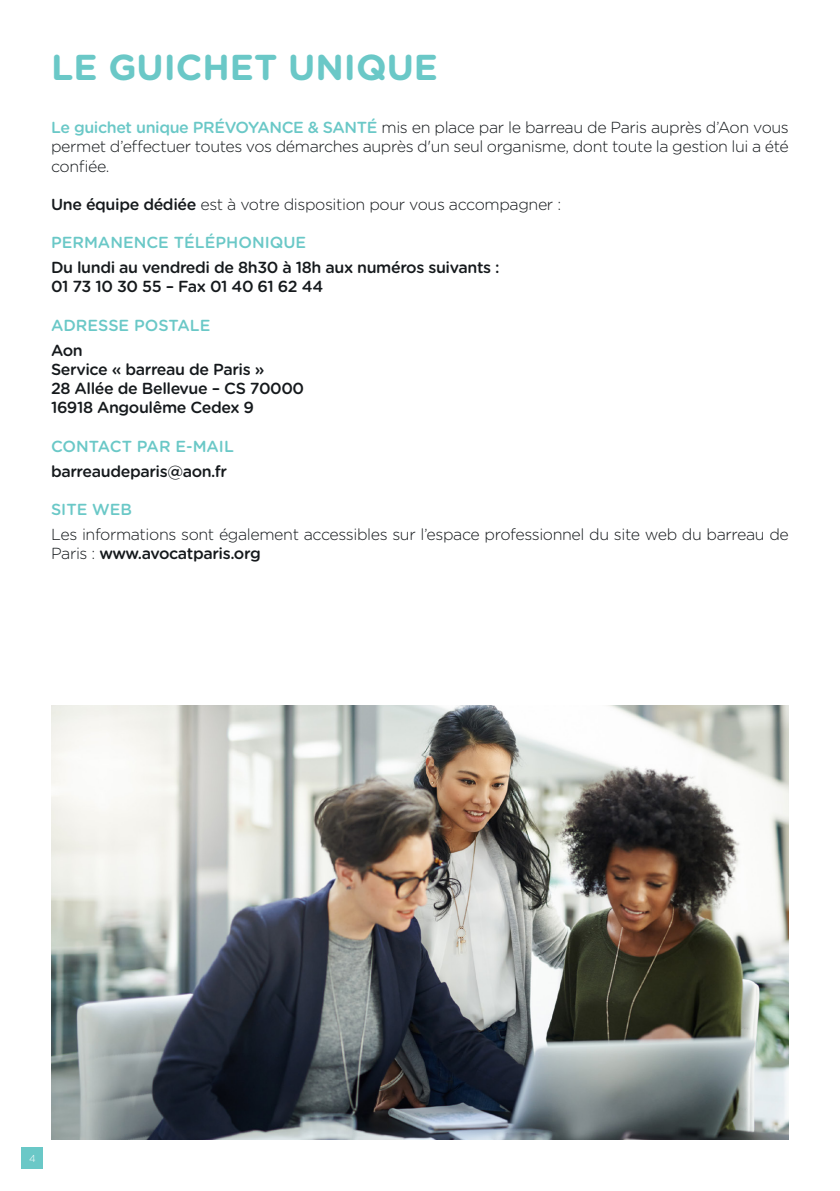
<style>
.page{position:relative;width:840px;height:1191px;background:#fff}
.page>*{position:absolute;margin:0;border:0;box-sizing:border-box;transform-origin:0 0}
.Titre_1_-_Gotham_bold_18{font:700 36px "Gotham Rounded";color:#6ac8c7}
.Texte_-_Gotham_light_8{font:300 16px/19.2px "Gotham Rounded";letter-spacing:-.025em;color:#15191c;text-align:justify}
.Texte_-_Gotham_light_8-2{font:500 16px "Gotham Rounded";letter-spacing:-.025em;color:#15191c}
.Titre_3_-_Gotham_Medium_8{font:500 16px "Gotham Rounded";color:#6ac8c7}
.t1{font:300 10px "Gotham Rounded";color:#fff}
.s1{font-weight:500;color:#6ac8c7}
.s2{font-weight:500}
</style>
<div class="page">
<div style="left:22px;top:1147px;width:21px;height:22px;background:#6ac8c7"></div>
<img style="left:51px;top:705px;width:737px;height:435px">
<p class="Titre_1_-_Gotham_bold_18" style="left:51px;top:41px;width:388px">LE GUICHET UNIQUE</p>
<p class="Texte_-_Gotham_light_8" style="left:51px;top:117px;width:739px"><span class="s1">Le guichet unique PRÉVOYANCE &amp; SANTÉ</span> mis en place par le barreau de Paris auprès d’Aon vous permet d’effectuer toutes vos démarches auprès d'un seul organisme, dont toute la gestion lui a été confiée.</p>
<p class="Texte_-_Gotham_light_8" style="left:51px;top:194px;width:511px"><span class="s2">Une équipe dédiée</span> est à votre disposition pour vous accompagner :</p>
<p class="Titre_3_-_Gotham_Medium_8" style="left:51px;top:231px;width:256px">PERMANENCE TÉLÉPHONIQUE</p>
<p class="Texte_-_Gotham_light_8-2" style="left:51px;top:256px;width:450px">Du lundi au vendredi de 8h30 à 18h aux numéros suivants :</p>
<p class="Texte_-_Gotham_light_8-2" style="left:51px;top:275px;width:273px">01 73 10 30 55 – Fax 01 40 61 62 44</p>
<p class="Titre_3_-_Gotham_Medium_8" style="left:51px;top:314px;width:161px">ADRESSE POSTALE</p>
<p class="Texte_-_Gotham_light_8-2" style="left:51px;top:339px;width:33px">Aon</p>
<p class="Texte_-_Gotham_light_8-2" style="left:51px;top:358px;width:215px">Service « barreau de Paris »</p>
<p class="Texte_-_Gotham_light_8-2" style="left:51px;top:377px;width:254px">28 Allée de Bellevue – CS 70000</p>
<p class="Texte_-_Gotham_light_8-2" style="left:51px;top:396px;width:204px">16918 Angoulême Cedex 9</p>
<p class="Titre_3_-_Gotham_Medium_8" style="left:51px;top:435px;width:184px">CONTACT PAR E-MAIL</p>
<p class="Texte_-_Gotham_light_8-2" style="left:51px;top:459px;width:177px">barreaudeparis@aon.fr</p>
<p class="Titre_3_-_Gotham_Medium_8" style="left:51px;top:498px;width:83px">SITE WEB</p>
<p class="Texte_-_Gotham_light_8" style="left:51px;top:524px;width:739px">Les informations sont également accessibles sur l’espace professionnel du site web du barreau de<br>Paris : <span class="s2">www.avocatparis.org</span></p>
<p class="t1" style="left:29px;top:1152px;width:8px">4</p>
</div>
